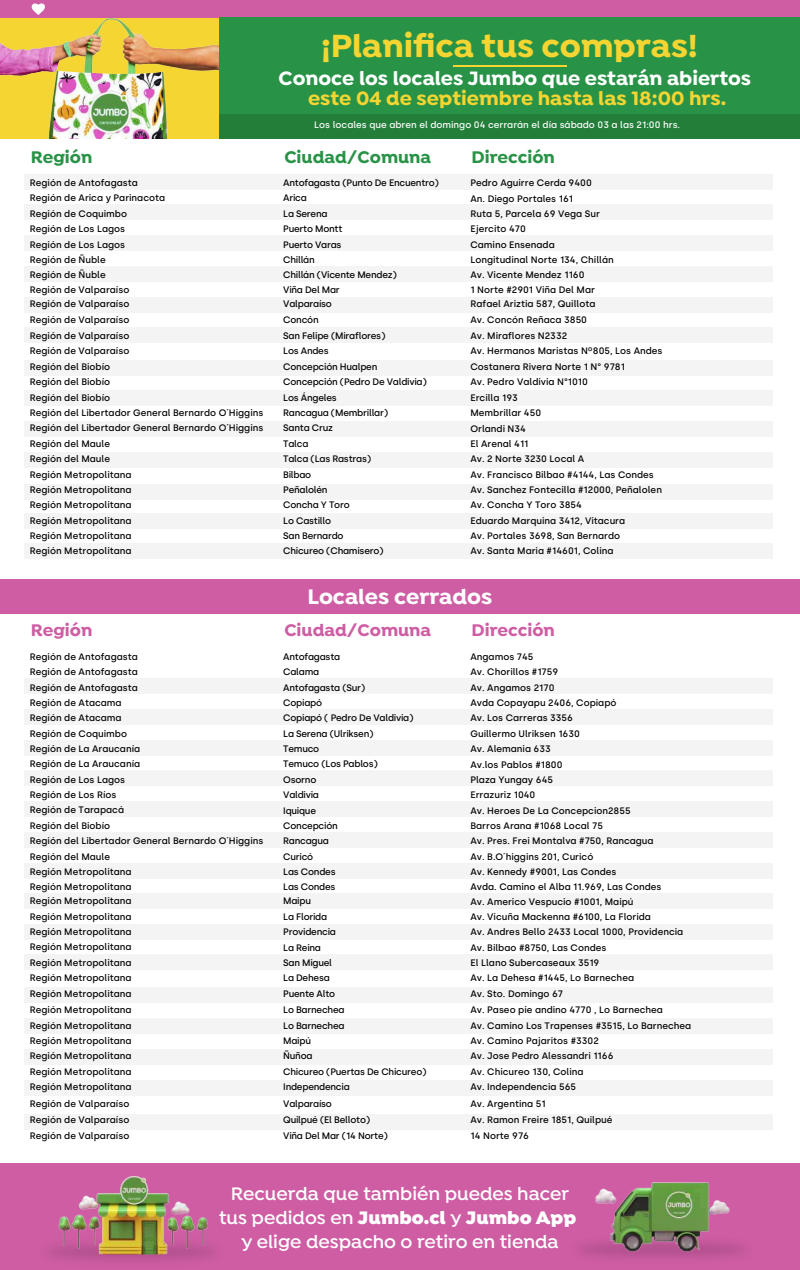
<style>
.page{position:relative;width:800px;height:1270px;background:#fff}
.page>*{position:absolute;margin:0;border:0;box-sizing:border-box;transform-origin:0 0}
.t1{font:700 34.12px "Isidora";color:#f4d531}
.t2{font:700 22.44px "Isidora";color:#fff}
.t3{font:700 20.62px "Isidora";color:#fff}
.t4{font:700 20.62px "Isidora";color:#f4d531}
.t5{font:600 19.31px/23.1px "Isidora";color:#fff;text-align:center}
.t6{font:700 18px "Isidora";color:#289347}
.t7{font:700 18px "Isidora";color:#ce5da3}
.t8{font:500 9.38px/15.4px "Silka";color:#000}
.t9{font:500 9.38px/15.4px "Silka";letter-spacing:-.025em;color:#000}
.t10{font:500 9.38px "Silka";color:#fff}
.s1{font-weight:900}
</style>
<div class="page">
<div style="left:24px;top:174px;width:748px;height:15px;background:#f4f4f4"></div>
<div style="left:24px;top:204px;width:748px;height:16px;background:#f4f4f4"></div>
<div style="left:24px;top:235px;width:748px;height:16px;background:#f4f4f4"></div>
<div style="left:24px;top:266px;width:748px;height:16px;background:#f4f4f4"></div>
<div style="left:24px;top:297px;width:748px;height:15px;background:#f4f4f4"></div>
<div style="left:24px;top:327px;width:748px;height:16px;background:#f4f4f4"></div>
<div style="left:24px;top:360px;width:748px;height:15px;background:#f4f4f4"></div>
<div style="left:24px;top:390px;width:748px;height:16px;background:#f4f4f4"></div>
<div style="left:24px;top:421px;width:748px;height:16px;background:#f4f4f4"></div>
<div style="left:24px;top:452px;width:748px;height:15px;background:#f4f4f4"></div>
<div style="left:24px;top:484px;width:748px;height:15px;background:#f4f4f4"></div>
<div style="left:24px;top:513px;width:748px;height:16px;background:#f4f4f4"></div>
<div style="left:24px;top:543px;width:748px;height:16px;background:#f4f4f4"></div>
<div style="left:0;top:0;width:800px;height:18px;background:#ce5da3"></div>
<svg style="left:32px;top:3px;width:13px;height:12px"></svg>
<img style="left:0;top:19px;width:219px;height:120px">
<div style="left:219px;top:18px;width:581px;height:121px;background:#289347"></div>
<div style="left:219px;top:114px;width:581px;height:25px;background:#237e3a"></div>
<div style="left:0;top:579px;width:800px;height:35px;background:#ce5da3"></div>
<div style="left:24px;top:678px;width:748px;height:16px;background:#f4f4f4"></div>
<div style="left:24px;top:709px;width:748px;height:15px;background:#f4f4f4"></div>
<div style="left:24px;top:739px;width:748px;height:16px;background:#f4f4f4"></div>
<div style="left:24px;top:770px;width:748px;height:16px;background:#f4f4f4"></div>
<div style="left:24px;top:801px;width:748px;height:16px;background:#f4f4f4"></div>
<div style="left:24px;top:832px;width:748px;height:15px;background:#f4f4f4"></div>
<div style="left:24px;top:862px;width:748px;height:16px;background:#f4f4f4"></div>
<div style="left:24px;top:893px;width:748px;height:15px;background:#f4f4f4"></div>
<div style="left:24px;top:923px;width:748px;height:16px;background:#f4f4f4"></div>
<div style="left:24px;top:954px;width:748px;height:16px;background:#f4f4f4"></div>
<div style="left:24px;top:987px;width:748px;height:15px;background:#f4f4f4"></div>
<div style="left:24px;top:1017px;width:748px;height:16px;background:#f4f4f4"></div>
<div style="left:24px;top:1049px;width:748px;height:15px;background:#f4f4f4"></div>
<div style="left:24px;top:1080px;width:748px;height:16px;background:#f4f4f4"></div>
<div style="left:24px;top:1114px;width:748px;height:15px;background:#f4f4f4"></div>
<hr style="left:453px;top:65px;width:113px;height:2px;background:#f4d531">
<div style="left:0;top:1163px;width:800px;height:106px;background:#ce5da3"></div>
<img style="left:51px;top:1248px;width:161px;height:12px">
<img style="left:595px;top:1182px;width:150px;height:73px">
<img style="left:50px;top:1176px;width:158px;height:78px">
<h1 class="t1" style="left:322px;top:25px;width:377px">¡Planifica tus compras!</h1>
<h3 class="t3" style="left:279px;top:65px;width:474px">Conoce los locales Jumbo que estarán abiertos</h3>
<h3 class="t4" style="left:308px;top:86px;width:420px">este 04 de septiembre hasta las 18:00 hrs.</h3>
<p class="t10" style="left:314px;top:120px;width:368px">Los locales que abren el domingo 04 cerrarán el día sábado 03 a las 21:00 hrs.</p>
<h3 class="t6" style="left:31px;top:145px;width:63px">Región</h3>
<h3 class="t6" style="left:284px;top:145px;width:148px">Ciudad/Comuna</h3>
<h3 class="t6" style="left:472px;top:145px;width:85px">Dirección</h3>
<p class="t8" style="left:30px;top:175px;width:137px">Región de Antofagasta<br>Región de Arica y Parinacota<br>Región de Coquimbo<br>Región de Los Lagos<br>Región de Los Lagos<br>Región de Ñuble<br>Región de Ñuble</p>
<p class="t8" style="left:30px;top:282px;width:101px">Región de Valparaíso</p>
<p class="t8" style="left:30px;top:311px;width:101px;line-height:16.6px">Región de Valparaíso<br>Región de Valparaíso</p>
<p class="t8" style="left:30px;top:343px;width:235px">Región de Valparaíso<br>Región del Biobío<br>Región del Biobío<br>Región del Biobío<br>Región del Libertador General Bernardo O´Higgins<br>Región del Libertador General Bernardo O´Higgins<br>Región del Maule<br>Región del Maule<br>Región Metropolitana<br>Región Metropolitana<br>Región Metropolitana<br>Región Metropolitana<br>Región Metropolitana<br>Región Metropolitana</p>
<p class="t9" style="left:283px;top:175px;width:157px">Antofagasta (Punto De Encuentro)<br>Arica<br>La Serena<br>Puerto Montt<br>Puerto Varas<br>Chillán<br>Chillán (Vicente Mendez)</p>
<p class="t9" style="left:283px;top:282px;width:58px">Viña Del Mar</p>
<p class="t9" style="left:283px;top:311px;width:104px;line-height:16.6px">Concón<br>San Felipe (Miraflores)</p>
<p class="t9" style="left:283px;top:343px;width:145px">Los Andes<br>Concepción Hualpen<br>Concepción (Pedro De Valdivia)<br>Los Ángeles<br>Rancagua (Membrillar)<br>Santa Cruz<br>Talca<br>Talca (Las Rastras)<br>Bilbao<br>Peñalolén<br>Concha Y Toro<br>Lo Castillo<br>San Bernardo<br>Chicureo (Chamisero)</p>
<p class="t8" style="left:470px;top:175px;width:145px">Pedro Aguirre Cerda 9400<br>An. Diego Portales 161<br>Ruta 5, Parcela 69 Vega Sur<br>Ejercito 470<br>Camino Ensenada<br>Longitudinal Norte 134, Chillán<br>Av. Vicente Mendez 1160</p>
<p class="t8" style="left:470px;top:282px;width:126px">1 Norte #2901 Viña Del Mar</p>
<p class="t8" style="left:30px;top:296px;width:101px">Región de Valparaíso</p>
<p class="t9" style="left:283px;top:296px;width:50px">Valparaíso</p>
<p class="t8" style="left:470px;top:296px;width:126px;line-height:15.6px">Rafael Ariztia 587, Quillota<br>Av. Concón Reñaca 3850</p>
<p class="t8" style="left:470px;top:328px;width:194px;line-height:14.8px">Av. Miraflores N2332<br>Av. Hermanos Maristas Nº805, Los Andes</p>
<p class="t8" style="left:470px;top:359px;width:193px">Costanera Rivera Norte 1 N° 9781<br>Av. Pedro Valdivia N°1010<br>Ercilla 193<br>Membrillar 450<br>Orlandi N34<br>El Arenal 411<br>Av. 2 Norte 3230 Local A<br>Av. Francisco Bilbao #4144, Las Condes<br>Av. Sanchez Fontecilla #12000, Peñalolen<br>Av. Concha Y Toro 3854<br>Eduardo Marquina 3412, Vitacura<br>Av. Portales 3698, San Bernardo<br>Av. Santa Maria #14601, Colina</p>
<h2 class="t2" style="left:308px;top:583px;width:186px">Locales cerrados</h2>
<h3 class="t7" style="left:31px;top:619px;width:63px">Región</h3>
<h3 class="t7" style="left:284px;top:619px;width:148px">Ciudad/Comuna</h3>
<h3 class="t7" style="left:472px;top:619px;width:85px">Dirección</h3>
<p class="t8" style="left:30px;top:648px;width:235px">Región de Antofagasta<br>Región de Antofagasta<br>Región de Antofagasta<br>Región de Atacama<br>Región de Atacama<br>Región de Coquimbo<br>Región de La Araucanía<br>Región de La Araucanía<br>Región de Los Lagos<br>Región de Los Ríos<br>Región de Tarapacá<br>Región del Biobío<br>Región del Libertador General Bernardo O´Higgins<br>Región del Maule<br>Región Metropolitana</p>
<p class="t8" style="left:30px;top:893px;width:103px;text-align:justify">Región Metropolitana Región Metropolitana Región Metropolitana Región Metropolitana Región Metropolitana Región Metropolitana Región Metropolitana</p>
<p class="t8" style="left:30px;top:1002px;width:103px;text-align:justify">Región Metropolitana Región Metropolitana Región Metropolitana Región Metropolitana Región Metropolitana Región Metropolitana</p>
<p class="t9" style="left:283px;top:649px;width:132px">Antofagasta<br>Calama<br>Antofagasta (Sur)<br>Copiapó<br>Copiapó ( Pedro De Valdivia)<br>La Serena (Ulriksen)<br>Temuco<br>Temuco (Los Pablos)<br>Osorno<br>Valdivia<br>Iquique<br>Concepción<br>Rancagua<br>Curicó<br>Las Condes</p>
<p class="t9" style="left:283px;top:893px;width:54px">Maipu<br>La Florida<br>Providencia<br>La Reina<br>San Miguel<br>La Dehesa<br>Puente Alto</p>
<p class="t9" style="left:283px;top:1002px;width:145px">Lo Barnechea<br>Lo Barnechea<br>Maipú<br>Ñuñoa<br>Chicureo (Puertas De Chicureo)<br>Independencia</p>
<p class="t8" style="left:470px;top:649px;width:185px">Angamos 745<br>Av. Chorillos #1759<br>Av. Angamos 2170<br>Avda Copayapu 2406, Copiapó<br>Av. Los Carreras 3356<br>Guillermo Ulriksen 1630<br>Av. Alemania 633<br>Av.los Pablos #1800<br>Plaza Yungay 645<br>Errazuriz 1040<br>Av. Heroes De La Concepcion2855<br>Barros Arana #1068 Local 75<br>Av. Pres. Frei Montalva #750, Rancagua<br>Av. B.O´higgins 201, Curicó<br>Av. Kennedy #9001, Las Condes</p>
<p class="t8" style="left:470px;top:893px;width:165px">Av. Americo Vespucio #1001, Maipú</p>
<p class="t8" style="left:30px;top:878px;width:103px">Región Metropolitana</p>
<p class="t9" style="left:283px;top:878px;width:54px">Las Condes</p>
<p class="t8" style="left:470px;top:878px;width:192px">Avda. Camino el Alba 11.969, Las Condes</p>
<p class="t8" style="left:470px;top:908px;width:214px">Av. Vicuña Mackenna #6100, La Florida<br>Av. Andres Bello 2433 Local 1000, Providencia<br>Av. Bilbao #8750, Las Condes<br>El Llano Subercaseaux 3519<br>Av. La Dehesa #1445, Lo Barnechea<br>Av. Sto. Domingo 67</p>
<p class="t8" style="left:470px;top:1002px;width:222px">Av. Paseo pie andino 4770 , Lo Barnechea<br>Av. Camino Los Trapenses #3515, Lo Barnechea<br>Av. Camino Pajaritos #3302<br>Av. Jose Pedro Alessandri 1166<br>Av. Chicureo 130, Colina<br>Av. Independencia 565</p>
<p class="t8" style="left:30px;top:1095px;width:101px;line-height:16.4px">Región de Valparaíso<br>Región de Valparaíso</p>
<p class="t8" style="left:30px;top:1127px;width:101px">Región de Valparaíso</p>
<p class="t9" style="left:283px;top:1095px;width:88px;line-height:16.4px">Valparaíso<br>Quilpué (El Belloto)</p>
<p class="t9" style="left:283px;top:1127px;width:106px">Viña Del Mar (14 Norte)</p>
<p class="t8" style="left:470px;top:1095px;width:144px;line-height:16.4px">Av. Argentina 51<br>Av. Ramon Freire 1851, Quilpué</p>
<p class="t8" style="left:470px;top:1127px;width:60px">14 Norte 976</p>
<h3 class="t5" style="left:231px;top:1182px;width:340px">Recuerda que también puedes hacer</h3>
<h3 class="t5" style="left:219px;top:1207px;width:359px">tus pedidos en <span class="s1">Jumbo.cl</span> y <span class="s1">Jumbo App </span>y elige despacho o retiro en tienda</h3>
</div>
